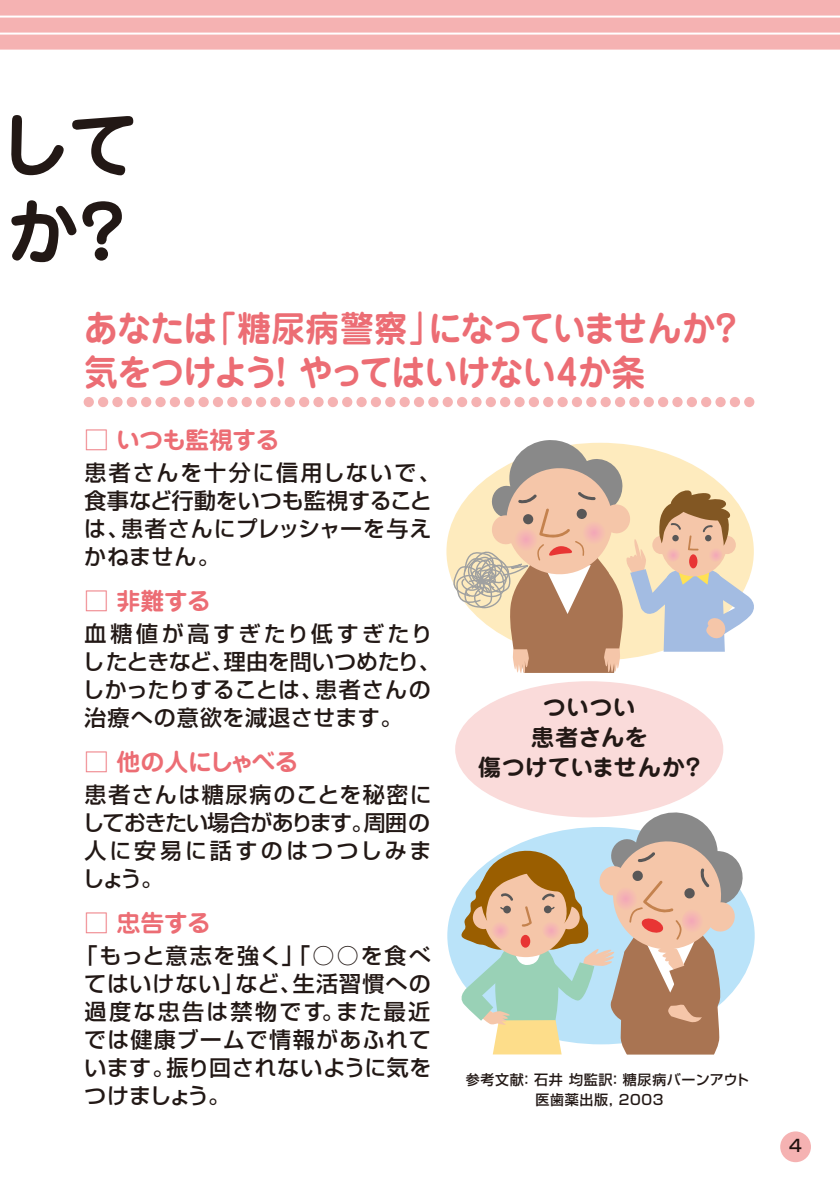
<style>
.page{position:relative;width:840px;height:1191px;background:#fff}
.page>*{position:absolute;margin:0;border:0;box-sizing:border-box;transform-origin:0 0}
.t1{font:700 72px/86.6px "Jun 501 Pro";color:#221815}
.t2{font:700 36px/43.2px "Jun 501 Pro";letter-spacing:-.02em;color:#ec6d74;scale:.93 1}
.t3{font:700 24px "Jun 501 Pro";letter-spacing:-.035em;color:#ec6d74}
.t4{font:700 23px/30px "Jun 501 Pro";letter-spacing:.015em;color:#221815;text-align:center}
.t5{font:500 22px/28px "Shin Go Pro";letter-spacing:.04em;color:#221815;text-align:justify}
.t6{font:500 22px/28px "Shin Go Pro";letter-spacing:.015em;color:#221815}
.t7{font:500 16.8px "Shin Go Pro";color:#221815}
.t8{font:500 14px/20px "Shin Go Pro";letter-spacing:.05em;color:#221815}
</style>
<div class="page">
<div style="left:0;top:0;width:839px;height:50px;background:#f5b2b2"></div>
<div style="left:779px;top:1131px;width:31px;height:31px;background:#f5b2b2;border-radius:50%"></div>
<hr style="left:0;top:16px;width:839px;height:2px;background:#fff">
<hr style="left:0;top:33px;width:839px;height:2px;background:#fff">
<div style="left:84px;top:397px;width:10px;height:10px;background:#f5b2b2;border-radius:50%"></div>
<div style="left:98px;top:397px;width:10px;height:10px;background:#f5b2b2;border-radius:50%"></div>
<div style="left:112px;top:397px;width:10px;height:10px;background:#f5b2b2;border-radius:50%"></div>
<div style="left:127px;top:397px;width:10px;height:10px;background:#f5b2b2;border-radius:50%"></div>
<div style="left:141px;top:397px;width:10px;height:10px;background:#f5b2b2;border-radius:50%"></div>
<div style="left:155px;top:397px;width:11px;height:10px;background:#f5b2b2;border-radius:50%"></div>
<div style="left:170px;top:397px;width:10px;height:10px;background:#f5b2b2;border-radius:50%"></div>
<div style="left:184px;top:397px;width:10px;height:10px;background:#f5b2b2;border-radius:50%"></div>
<div style="left:198px;top:397px;width:11px;height:10px;background:#f5b2b2;border-radius:50%"></div>
<div style="left:213px;top:397px;width:10px;height:10px;background:#f5b2b2;border-radius:50%"></div>
<div style="left:227px;top:397px;width:10px;height:10px;background:#f5b2b2;border-radius:50%"></div>
<div style="left:241px;top:397px;width:11px;height:10px;background:#f5b2b2;border-radius:50%"></div>
<div style="left:256px;top:397px;width:10px;height:10px;background:#f5b2b2;border-radius:50%"></div>
<div style="left:270px;top:397px;width:10px;height:10px;background:#f5b2b2;border-radius:50%"></div>
<div style="left:284px;top:397px;width:11px;height:10px;background:#f5b2b2;border-radius:50%"></div>
<div style="left:299px;top:397px;width:10px;height:10px;background:#f5b2b2;border-radius:50%"></div>
<div style="left:313px;top:397px;width:10px;height:10px;background:#f5b2b2;border-radius:50%"></div>
<div style="left:327px;top:397px;width:11px;height:10px;background:#f5b2b2;border-radius:50%"></div>
<div style="left:342px;top:397px;width:10px;height:10px;background:#f5b2b2;border-radius:50%"></div>
<div style="left:356px;top:397px;width:10px;height:10px;background:#f5b2b2;border-radius:50%"></div>
<div style="left:370px;top:397px;width:11px;height:10px;background:#f5b2b2;border-radius:50%"></div>
<div style="left:385px;top:397px;width:10px;height:10px;background:#f5b2b2;border-radius:50%"></div>
<div style="left:399px;top:397px;width:10px;height:10px;background:#f5b2b2;border-radius:50%"></div>
<div style="left:413px;top:397px;width:11px;height:10px;background:#f5b2b2;border-radius:50%"></div>
<div style="left:428px;top:397px;width:10px;height:10px;background:#f5b2b2;border-radius:50%"></div>
<div style="left:442px;top:397px;width:10px;height:10px;background:#f5b2b2;border-radius:50%"></div>
<div style="left:456px;top:397px;width:11px;height:10px;background:#f5b2b2;border-radius:50%"></div>
<div style="left:471px;top:397px;width:10px;height:10px;background:#f5b2b2;border-radius:50%"></div>
<div style="left:485px;top:397px;width:10px;height:10px;background:#f5b2b2;border-radius:50%"></div>
<div style="left:499px;top:397px;width:11px;height:10px;background:#f5b2b2;border-radius:50%"></div>
<div style="left:514px;top:397px;width:10px;height:10px;background:#f5b2b2;border-radius:50%"></div>
<div style="left:528px;top:397px;width:10px;height:10px;background:#f5b2b2;border-radius:50%"></div>
<div style="left:543px;top:397px;width:10px;height:10px;background:#f5b2b2;border-radius:50%"></div>
<div style="left:557px;top:397px;width:10px;height:10px;background:#f5b2b2;border-radius:50%"></div>
<div style="left:571px;top:397px;width:10px;height:10px;background:#f5b2b2;border-radius:50%"></div>
<div style="left:586px;top:397px;width:10px;height:10px;background:#f5b2b2;border-radius:50%"></div>
<div style="left:600px;top:397px;width:10px;height:10px;background:#f5b2b2;border-radius:50%"></div>
<div style="left:614px;top:397px;width:10px;height:10px;background:#f5b2b2;border-radius:50%"></div>
<div style="left:629px;top:397px;width:10px;height:10px;background:#f5b2b2;border-radius:50%"></div>
<div style="left:643px;top:397px;width:10px;height:10px;background:#f5b2b2;border-radius:50%"></div>
<div style="left:657px;top:397px;width:11px;height:10px;background:#f5b2b2;border-radius:50%"></div>
<div style="left:672px;top:397px;width:10px;height:10px;background:#f5b2b2;border-radius:50%"></div>
<div style="left:686px;top:397px;width:10px;height:10px;background:#f5b2b2;border-radius:50%"></div>
<div style="left:700px;top:397px;width:11px;height:10px;background:#f5b2b2;border-radius:50%"></div>
<div style="left:715px;top:397px;width:10px;height:10px;background:#f5b2b2;border-radius:50%"></div>
<div style="left:729px;top:397px;width:10px;height:10px;background:#f5b2b2;border-radius:50%"></div>
<div style="left:743px;top:397px;width:11px;height:10px;background:#f5b2b2;border-radius:50%"></div>
<div style="left:455px;top:681px;width:268px;height:136px;background:#fadbda;border-radius:50%"></div>
<svg style="left:451px;top:440px;width:303px;height:233px"></svg>
<svg style="left:688px;top:554px;width:9px;height:14px"></svg>
<svg style="left:456px;top:807px;width:289px;height:247px"></svg>
<div style="left:520px;top:935px;width:10px;height:12px;background:#e83534;border-radius:50%"></div>
<h1 class="t1" style="left:-2px;top:95px;width:142px">してか?</h1>
<h2 class="t2" style="left:84px;top:304px;width:702px">あなたは「糖尿病警察」になっていませんか?気をつけよう! やってはいけない4か条</h2>
<p class="t3" style="left:84px;top:421px;width:196px">□ いつも監視する</p>
<p class="t6" style="left:84px;top:456px;width:358px">患者さんを十分に信用しないで、食事など行動をいつも監視することは、患者さんにプレッシャーを与えかねません。</p>
<p class="t3" style="left:84px;top:582px;width:128px">□ 非難する</p>
<p class="t5" style="left:82px;top:617px;width:359px;text-align:left">血糖値が高すぎたり低すぎたりしたときなど、理由を問いつめたり、しかったりすることは、患者さんの治療への意欲を減退させます。</p>
<p class="t3" style="left:84px;top:742px;width:215px">□ 他の人にしゃべる</p>
<p class="t5" style="left:82px;top:778px;width:350px">患者さんは糖尿病のことを秘密にしておきたい場合があります。周囲の人に安易に話すのはつつしみましょう。</p>
<p class="t3" style="left:84px;top:903px;width:128px">□ 忠告する</p>
<p class="t5" style="left:84px;top:938px;width:348px;text-indent:-9px">「もっと意志を強く」「○○を食べてはいけない」など、生活習慣への過度な忠告は禁物です。また最近では健康ブームで情報があふれています。振り回されないように気をつけましょう。</p>
<p class="t4" style="left:478px;top:689px;width:224px">ついつい<br>患者さんを<br>傷つけていませんか?</p>
<p class="t8" style="left:535px;top:1068px;width:215px;text-indent:-70px">参考文献： 石井 均監訳： 糖尿病バーンアウト医歯薬出版, 2003</p>
<p class="t7" style="left:788px;top:1132px;width:14px">4</p>
</div>
